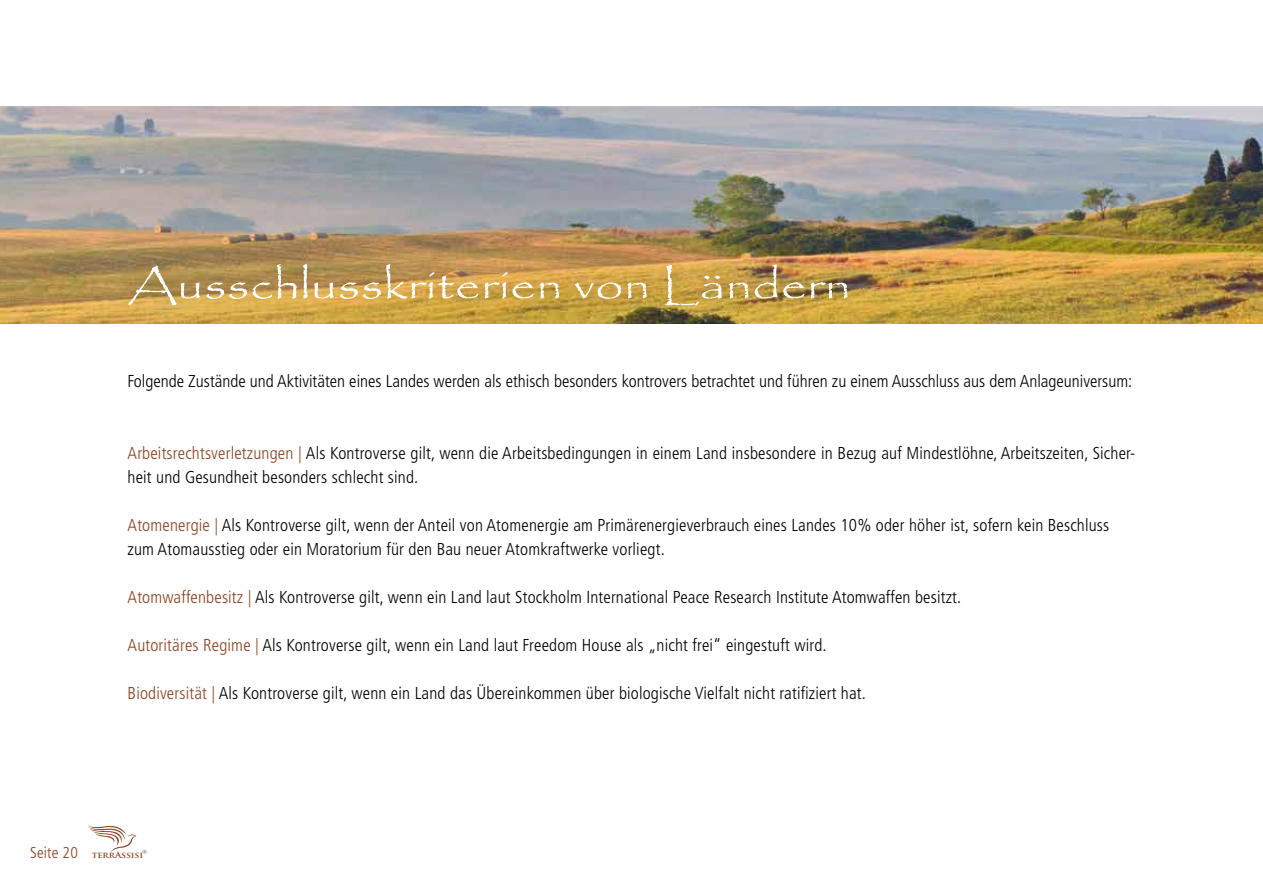
<style>
.page{position:relative;width:1263px;height:893px;background:#fff}
.page>*{position:absolute;margin:0;border:0;box-sizing:border-box;transform-origin:0 0}
.t1{font:42px "Papyrus";letter-spacing:.01em;color:#fff;scale:1.2 1}
.t2{font:300 condensed 17.25px/24px "Frutiger LT Pro";letter-spacing:.01em;color:#000}
.t3{font:700 8.25px "Trajan Pro";color:#8f411d;scale:1.1 1}
.t4{font:4.35px "Georgia";color:#8f411d;scale:1.1 1}
.s1{color:#8f411d}
.s2{font-family:"Frutiger LT Pro";font-weight:300;font-stretch:condensed;font-size:15.75px}
</style>
<div class="page">
<svg style="left:87px;top:825px;width:50px;height:27px"></svg>
<img style="left:0;top:106px;width:1263px;height:217px">
<div style="left:116px;top:251px;width:745px;height:68px;background:#000;opacity:.2"></div>
<h1 class="t1" style="left:128px;top:259px;width:604px">Ausschlusskriterien von Ländern</h1>
<p class="t2" style="left:128px;top:369px;width:1006px">Folgende Zustände und Aktivitäten eines Landes werden als ethisch besonders kontrovers betrachtet und führen zu einem Ausschluss aus dem Anlageuniversum:</p>
<p class="t2" style="left:128px;top:441px;width:1009px"><span class="s1">Arbeitsrechtsverletzungen |</span> Als Kontroverse gilt, wenn die Arbeitsbedingungen in einem Land insbesondere in Bezug auf Mindestlöhne, Arbeitszeiten, Sicher&shy;heit und Gesundheit besonders schlecht sind.</p>
<p class="t2" style="left:128px;top:513px;width:983px"><span class="s1">Atomenergie |</span> Als Kontroverse gilt, wenn der Anteil von Atomenergie am Primärenergieverbrauch eines Landes 10% oder höher ist, sofern kein Beschluss zum Atomausstieg oder ein Moratorium für den Bau neuer Atomkraftwerke vorliegt.</p>
<p class="t2" style="left:128px;top:585px;width:835px"><span class="s1">Atomwaffenbesitz |</span> Als Kontroverse gilt, wenn ein Land laut Stockholm International Peace Research Institute Atomwaffen besitzt.</p>
<p class="t2" style="left:128px;top:633px;width:701px"><span class="s1">Autoritäres Regime |</span> Als Kontroverse gilt, wenn ein Land laut Freedom House als „nicht frei“ eingestuft wird.</p>
<p class="t2" style="left:128px;top:681px;width:740px"><span class="s1">Biodiversität |</span> Als Kontroverse gilt, wenn ein Land das Übereinkommen über biologische Vielfalt nicht ratifiziert hat.</p>
<p class="t3" style="left:30px;top:850px;width:104px"><span class="s2">Seite 20</span> terrAssisi</p>
<p class="t4" style="left:143px;top:849px;width:6px">®</p>
</div>
